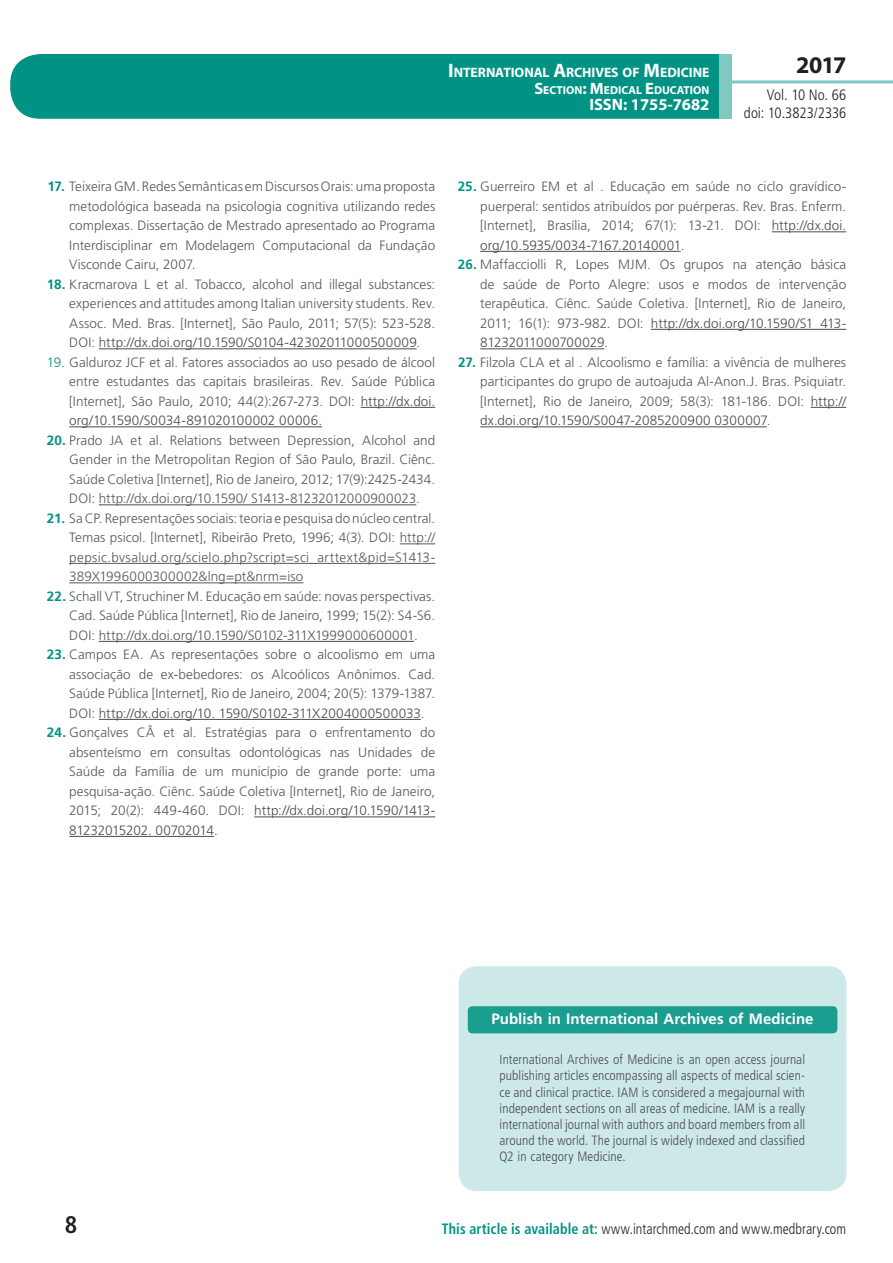
<style>
.page{position:relative;width:893px;height:1263px;background:#fff}
.page>*{position:absolute;margin:0;border:0;box-sizing:border-box;transform-origin:0 0}
.t1{font:700 24px "Myriad Pro";color:#231f20}
.t2{font:700 condensed 24px "Frutiger LT Std";color:#231f20}
.t3{font:700 16.5px "Myriad Pro";color:#fff}
.t4{font:300 condensed 15px "Frutiger LT Std";letter-spacing:.005em;color:#231f20;scale:.94 1}
.t5{font:700 15px "Frutiger LT Std";letter-spacing:.005em;color:#fff}
.t6{font:300 condensed 15px/18px "Frutiger LT Std";letter-spacing:.005em;color:#231f20;text-align:right}
.t7{font:700 13.65px "Myriad Pro";letter-spacing:-.005em;color:#fff}
.t8{font:300 13.5px/19.5px "Frutiger LT Std";color:#57585a;text-align:justify}
.t9{font:300 condensed 13.5px/16.2px "Frutiger LT Std";letter-spacing:.01em;color:#4b4c4d;text-align:justify}
.t10{font:700 11.55px "Myriad Pro";color:#fff}
.s1{font-size:19.5px}
.s2{font-size:16.5px}
.s3{font-weight:700;color:#009384}
.s4{color:#4b4c4d}
.s5{color:#009384}
</style>
<div class="page">
<div style="left:10px;top:54px;width:775px;height:65px;background:#009384;border-radius:30px"></div>
<div style="left:732px;top:0;width:161px;height:157px;background:#fff"></div>
<hr style="left:730px;top:80px;width:163px;height:3px;background:#80c9c2">
<div style="left:719px;top:54px;width:13px;height:65px;background:#80c9c2"></div>
<hr style="left:99px;top:348px;width:318px;height:1px;background:#4b4c4d">
<hr style="left:361px;top:407px;width:74px;height:1px;background:#4b4c4d">
<hr style="left:69px;top:426px;width:253px;height:1px;background:#4b4c4d">
<hr style="left:99px;top:504px;width:317px;height:1px;background:#4b4c4d">
<hr style="left:400px;top:543px;width:35px;height:1px;background:#57585a">
<hr style="left:69px;top:563px;width:366px;height:1px;background:#57585a">
<hr style="left:69px;top:582px;width:234px;height:1px;background:#57585a">
<hr style="left:99px;top:641px;width:315px;height:1px;background:#4b4c4d">
<hr style="left:99px;top:719px;width:322px;height:1px;background:#4b4c4d">
<hr style="left:254px;top:816px;width:181px;height:1px;background:#4b4c4d">
<hr style="left:69px;top:836px;width:145px;height:1px;background:#4b4c4d">
<hr style="left:772px;top:231px;width:74px;height:1px;background:#4b4c4d">
<hr style="left:480px;top:251px;width:201px;height:1px;background:#4b4c4d">
<hr style="left:651px;top:329px;width:195px;height:1px;background:#4b4c4d">
<hr style="left:480px;top:348px;width:124px;height:1px;background:#4b4c4d">
<hr style="left:811px;top:407px;width:35px;height:1px;background:#4b4c4d">
<hr style="left:480px;top:426px;width:287px;height:1px;background:#4b4c4d">
<div style="left:459px;top:966px;width:387px;height:225px;background:#cce9e7;border-radius:18px"></div>
<div style="left:468px;top:1006px;width:369px;height:27px;background:#1a9e90;border-radius:4px"></div>
<p class="t7" style="left:448px;top:64px;width:263px"><span class="s1">I</span>NTERNATIONAL <span class="s1">A</span>RCHIVES OF <span class="s1">M</span>EDICINE</p>
<p class="t10" style="left:534px;top:82px;width:177px"><span class="s2">S</span>ECTION<span class="s2">: M</span>EDICAL <span class="s2">E</span>DUCATION</p>
<p class="t3" style="left:589px;top:94px;width:122px">ISSN: 1755-7682</p>
<h1 class="t1" style="left:796px;top:49px;width:52px">2017</h1>
<p class="t6" style="left:744px;top:86px;width:104px">Vol. 10 No. 66 doi: 10.3823/2336</p>
<p class="t8" style="left:69px;top:177px;width:367px;text-indent:-22px"><span class="s3">17.</span> Teixeira GM. Redes Semânticas em Discursos Orais: uma proposta metodológica baseada na psicologia cognitiva utilizando redes complexas. Dissertação de Mestrado apresentado ao Programa Interdisciplinar em Modelagem Computacional da Fundação Visconde Cairu, 2007.</p>
<p class="t8" style="left:69px;top:275px;width:367px;text-indent:-23px"><span class="s3">18.</span> Kracmarova L et al. Tobacco, alcohol and illegal substances: experiences and attitudes among Italian university students. Rev.<br>Assoc. Med. Bras. [Internet], São Paulo, 2011; 57(5): 523-528.<br>DOI: <span class="s4">http://dx.doi.org/10.1590/S0104-42302011000500009</span>.</p>
<p class="t8" style="left:69px;top:353px;width:367px;text-indent:-22px"><span class="s5">19.</span> Galduroz JCF et al. Fatores associados ao uso pesado de álcool entre estudantes das capitais brasileiras. Rev. Saúde Pública [Internet], São Paulo, 2010; 44(2):267-273. DOI: <span class="s4">http://dx.doi. org/10.1590/S0034-891020100002 00006.</span></p>
<p class="t8" style="left:69px;top:431px;width:367px;text-indent:-23px"><span class="s3">20.</span> Prado JA et al. Relations between Depression, Alcohol and Gender in the Metropolitan Region of São Paulo, Brazil. Ciênc.<br>Saúde Coletiva [Internet], Rio de Janeiro, 2012; 17(9):2425-2434.<br>DOI: http://dx.doi.org/10.1590/ S1413-81232012000900023.</p>
<p class="t8" style="left:69px;top:509px;width:367px;text-indent:-23px"><span class="s3">21.</span> Sa CP. Representações sociais: teoria e pesquisa do núcleo central.<br>Temas psicol. [Internet], Ribeirão Preto, 1996; 4(3). DOI: http:// pepsic.bvsalud.org/scielo.php?script=sci_arttext&amp;pid=S1413- 389X1996000300002&amp;lng=pt&amp;nrm=iso</p>
<p class="t8" style="left:69px;top:587px;width:367px;text-indent:-23px"><span class="s3">22.</span> Schall VT, Struchiner M. Educação em saúde: novas perspectivas.<br>Cad. Saúde Pública [Internet], Rio de Janeiro, 1999; 15(2): S4-S6.<br>DOI: http://dx.doi.org/10.1590/S0102-311X1999000600001.</p>
<p class="t8" style="left:69px;top:645px;width:367px;text-indent:-22px"><span class="s3">23.</span> Campos EA. As representações sobre o alcoolismo em uma associação de ex-bebedores: os Alcoólicos Anônimos. Cad.<br>Saúde Pública [Internet], Rio de Janeiro, 2004; 20(5): 1379-1387.<br>DOI: <span class="s4">http://dx.doi.org/10. 1590/S0102-311X2004000500033</span>.</p>
<p class="t8" style="left:69px;top:723px;width:367px;text-indent:-22px"><span class="s3">24.</span> Gonçalves CÂ et al. Estratégias para o enfrentamento do absenteísmo em consultas odontológicas nas Unidades de Saúde da Família de um município de grande porte: uma pesquisa-ação. Ciênc. Saúde Coletiva [Internet], Rio de Janeiro, 2015; 20(2): 449-460. DOI: <span class="s4">http://dx.doi.org/10.1590/1413- 81232015202. 00702014</span>.</p>
<p class="t8" style="left:480px;top:177px;width:367px;text-indent:-23px"><span class="s3">25.</span> Guerreiro EM et al . Educação em saúde no ciclo gravídico&shy;puerperal: sentidos atribuídos por puérperas. Rev. Bras. Enferm. [Internet], Brasília, 2014; 67(1): 13-21. DOI: <span class="s4">http://dx.doi. org/10.5935/0034-7167.20140001</span>.</p>
<p class="t8" style="left:480px;top:255px;width:367px;text-indent:-23px"><span class="s3">26.</span> Maffacciolli R, Lopes MJM. Os grupos na atenção básica de saúde de Porto Alegre: usos e modos de intervenção terapêutica. Ciênc. Saúde Coletiva. [Internet], Rio de Janeiro, 2011; 16(1): 973-982. DOI: <span class="s4">http://dx.doi.org/10.1590/S1 413- 81232011000700029</span>.</p>
<p class="t8" style="left:480px;top:353px;width:367px;text-indent:-22px"><span class="s3">27.</span> Filzola CLA et al . Alcoolismo e família: a vivência de mulheres participantes do grupo de autoajuda Al-Anon.J. Bras. Psiquiatr. [Internet], Rio de Janeiro, 2009; 58(3): 181-186. DOI: <span class="s4">http:// dx.doi.org/10.1590/S0047-2085200900 0300007</span>.</p>
<p class="t5" style="left:491px;top:1010px;width:324px">Publish in International Archives of Medicine</p>
<p class="t9" style="left:500px;top:1052px;width:307px">International Archives of Medicine is an open access journal publishing articles encompassing all aspects of medical scien&shy;ce and clinical practice. IAM is considered a megajournal with independent sections on all areas of medicine. IAM is a really international journal with authors and board members from all around the world. The journal is widely indexed and classified Q2 in category Medicine.</p>
<h1 class="t2" style="left:65px;top:1210px;width:14px">8</h1>
<p class="t4" style="left:442px;top:1220px;width:432px"><span class="s3">This article is available at:</span> www.intarchmed.com and www.medbrary.com</p>
</div>
